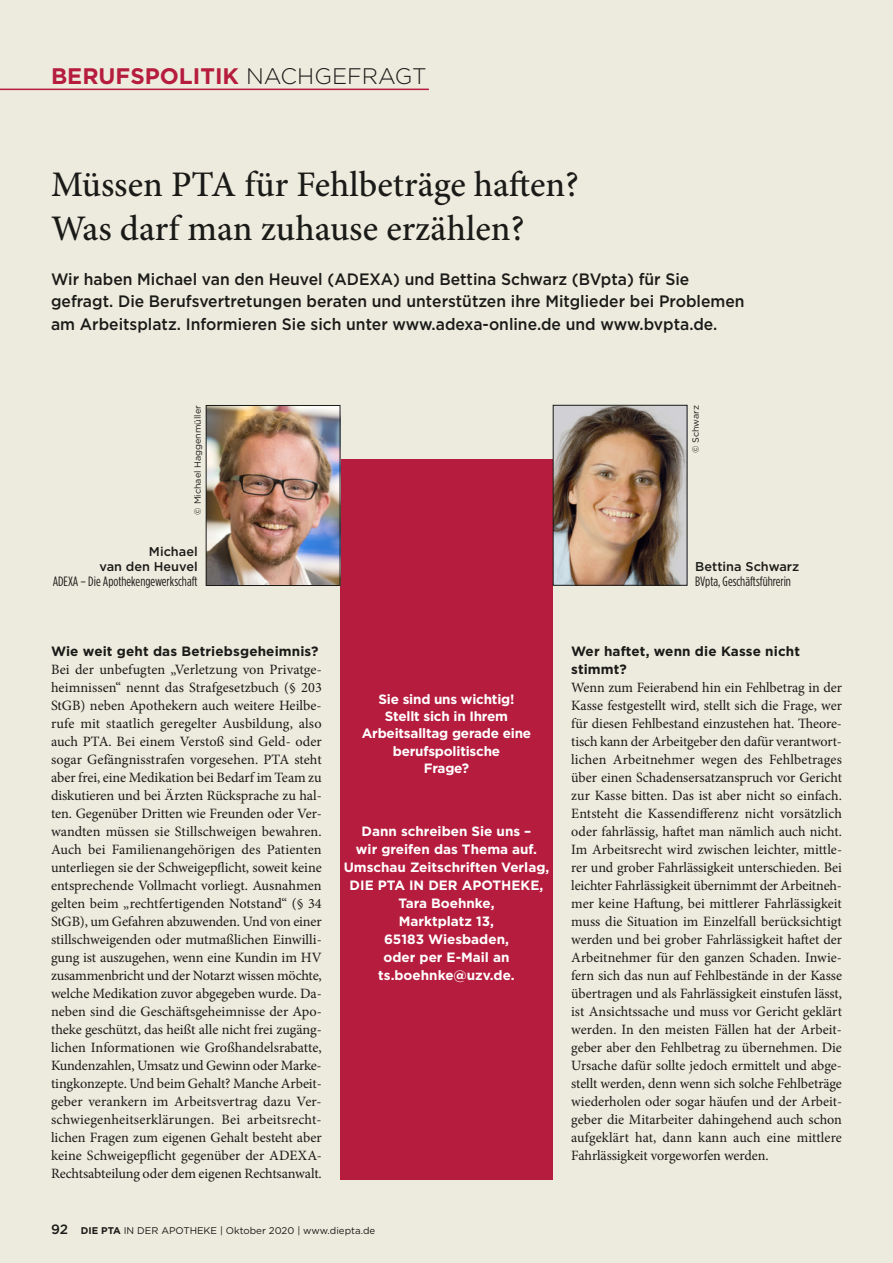
<style>
.page{position:relative;width:893px;height:1263px;background:#edebdd}
.page>*{position:absolute;margin:0;border:0;box-sizing:border-box;transform-origin:0 0}
.t1{font:500 36px/43.5px "Minion Pro";color:#1a1a18}
.t2{font:700 22.5px "Gotham";color:#b61c3e}
.t3{font:500 16.5px/22.5px "Gotham";color:#1a1a18;scale:.95 1}
.t4{font:14.25px/18px "Minion Pro";letter-spacing:-.005em;color:#1a1a18}
.t5{font:700 13.5px/18px "Gotham";color:#fff;text-align:center}
.t6{font:700 13.5px/18px "Gotham";letter-spacing:.01em;color:#1a1a18}
.t7{font:13.5px "Gotham Condensed";color:#1a1a18}
.t8{font:500 12.75px/15.3px "Gotham";color:#1a1a18;text-align:right}
.t9{font:9.75px "Gotham";color:#1a1a18}
.t10{font:9px "Gotham";color:#1a1a18}
.s1{font-weight:300;color:#1a1a18}
.s2{font-weight:500;font-size:13.5px}
.s3{font-weight:700}
</style>
<div class="page">
<hr style="left:0;top:89px;width:429px;height:1px;background:#b61c3e">
<div style="left:340px;top:459px;width:213px;height:720px;background:#b61c3e"></div>
<img style="left:555px;top:407px;width:130px;height:176px">
<div style="left:553px;top:405px;width:134px;height:180px;border:1px solid #1a1a18"></div>
<img style="left:208px;top:407px;width:130px;height:177px">
<div style="left:206px;top:405px;width:134px;height:181px;border:1px solid #1a1a18"></div>
<h2 class="t2" style="left:51px;top:61px;width:377px">BERUFSPOLITIK <span class="s1">NACHGEFRAGT</span></h2>
<h1 class="t1" style="left:51px;top:163px;width:529px">Müssen PTA für Fehlbeträge haften?<br>Was darf man zuhause erzählen?</h1>
<p class="t3" style="left:51px;top:268px;width:731px">Wir haben Michael van den Heuvel (ADEXA) und Bettina Schwarz (BVpta) für Sie gefragt. Die Berufsvertretungen beraten und unterstützen ihre Mitglieder bei Problemen am Arbeitsplatz. Informieren Sie sich unter www.adexa-online.de und www.bvpta.de.</p>
<p class="t10" style="left:192px;top:515px;width:111px;rotate:-90deg">© Michael Haggenmüller</p>
<p class="t8" style="left:99px;top:543px;width:100px">Michael<br>van den Heuvel</p>
<p class="t7" style="left:53px;top:573px;width:147px">ADEXA – Die Apothekengewerkschaft</p>
<p class="t10" style="left:690px;top:453px;width:49px;rotate:-90deg">© Schwarz</p>
<p class="t8" style="left:695px;top:558px;width:105px">Bettina Schwarz</p>
<p class="t7" style="left:695px;top:573px;width:97px">BVpta, Geschäftsführerin</p>
<p class="t6" style="left:51px;top:642px;width:269px">Wie weit geht das Betriebsgeheimnis?</p>
<p class="t4" style="left:51px;top:661px;width:272px">Bei der unbefugten „Verletzung von Privatge&shy;heimnissen“ nennt das Strafgesetzbuch (§ 203<br>StGB) neben Apothekern auch weitere Heilbe&shy;rufe mit staatlich geregelter Ausbildung, also auch PTA. Bei einem Verstoß sind Geld- oder sogar Gefängnisstrafen vorgesehen. PTA steht aber frei, eine Medikation bei Bedarf im Team zu diskutieren und bei Ärzten Rücksprache zu hal&shy;ten. Gegenüber Dritten wie Freunden oder Ver&shy;wandten müssen sie Stillschweigen bewahren.<br>Auch bei Familienangehörigen des Patienten unterliegen sie der Schweigepflicht, soweit keine entsprechende Vollmacht vorliegt. Ausnahmen gelten beim „rechtfertigenden Notstand“ (§ 34<br>StGB), um Gefahren abzuwenden. Und von einer stillschweigenden oder mutmaßlichen Einwilli&shy;gung ist auszugehen, wenn eine Kundin im HV zusammenbricht und der Notarzt wissen möchte, welche Medikation zuvor abgegeben wurde. Da&shy;neben sind die Geschäftsgeheimnisse der Apo&shy;theke geschützt, das heißt alle nicht frei zugäng&shy;lichen Informationen wie Großhandelsrabatte, Kundenzahlen, Umsatz und Gewinn oder Marke&shy;tingkonzepte. Und beim Gehalt? Manche Arbeit&shy;geber verankern im Arbeitsvertrag dazu Ver&shy;schwiegenheitserklärungen. Bei arbeitsrecht&shy;lichen Fragen zum eigenen Gehalt besteht aber keine Schweigepflicht gegenüber der ADEXA-Rechtsabteilung oder dem eigenen Rechtsanwalt.</p>
<p class="t5" style="left:362px;top:690px;width:171px;line-height:17.2px">Sie sind uns wichtig!<br>Stellt sich in Ihrem<br>Arbeitsalltag gerade eine berufspolitische<br>Frage?</p>
<p class="t5" style="left:344px;top:822px;width:207px">Dann schreiben Sie uns –<br>wir greifen das Thema auf.<br>Umschau Zeitschriften Verlag,<br>DIE PTA IN DER APOTHEKE,<br>Tara Boehnke,<br>Marktplatz 13,<br>65183 Wiesbaden,<br>oder per E-Mail an ts.boehnke@uzv.de.</p>
<p class="t9" style="left:51px;top:1224px;width:326px"><span class="s2">92</span> <span class="s3">DIE PTA</span> IN DER APOTHEKE | Oktober 2020 | www.diepta.de</p>
<p class="t6" style="left:571px;top:642px;width:230px">Wer haftet, wenn die Kasse nicht stimmt?</p>
<p class="t4" style="left:571px;top:679px;width:272px;text-align:justify">Wenn zum Feierabend hin ein Fehlbetrag in der Kasse festgestellt wird, stellt sich die Frage, wer für diesen Fehlbestand einzustehen hat. Theore&shy;tisch kann der Arbeitgeber den dafür verantwort&shy;lichen Arbeitnehmer wegen des Fehlbetrages über einen Schadensersatzanspruch vor Gericht zur Kasse bitten. Das ist aber nicht so einfach.<br>Entsteht die Kassendifferenz nicht vorsätzlich oder fahrlässig, haftet man nämlich auch nicht.<br>Im Arbeitsrecht wird zwischen leichter, mittle&shy;rer und grober Fahrlässigkeit unterschieden. Bei leichter Fahrlässigkeit übernimmt der Arbeitneh&shy;mer keine Haftung, bei mittlerer Fahrlässigkeit muss die Situation im Einzelfall berücksichtigt werden und bei grober Fahrlässigkeit haftet der Arbeitnehmer für den ganzen Schaden. Inwie&shy;fern sich das nun auf Fehlbestände in der Kasse übertragen und als Fahrlässigkeit einstufen lässt, ist Ansichtssache und muss vor Gericht geklärt werden. In den meisten Fällen hat der Arbeit&shy;geber aber den Fehlbetrag zu übernehmen. Die Ursache dafür sollte jedoch ermittelt und abge&shy;stellt werden, denn wenn sich solche Fehlbeträge wiederholen oder sogar häufen und der Arbeit&shy;geber die Mitarbeiter dahingehend auch schon aufgeklärt hat, dann kann auch eine mittlere Fahrlässigkeit vorgeworfen werden.</p>
</div>
